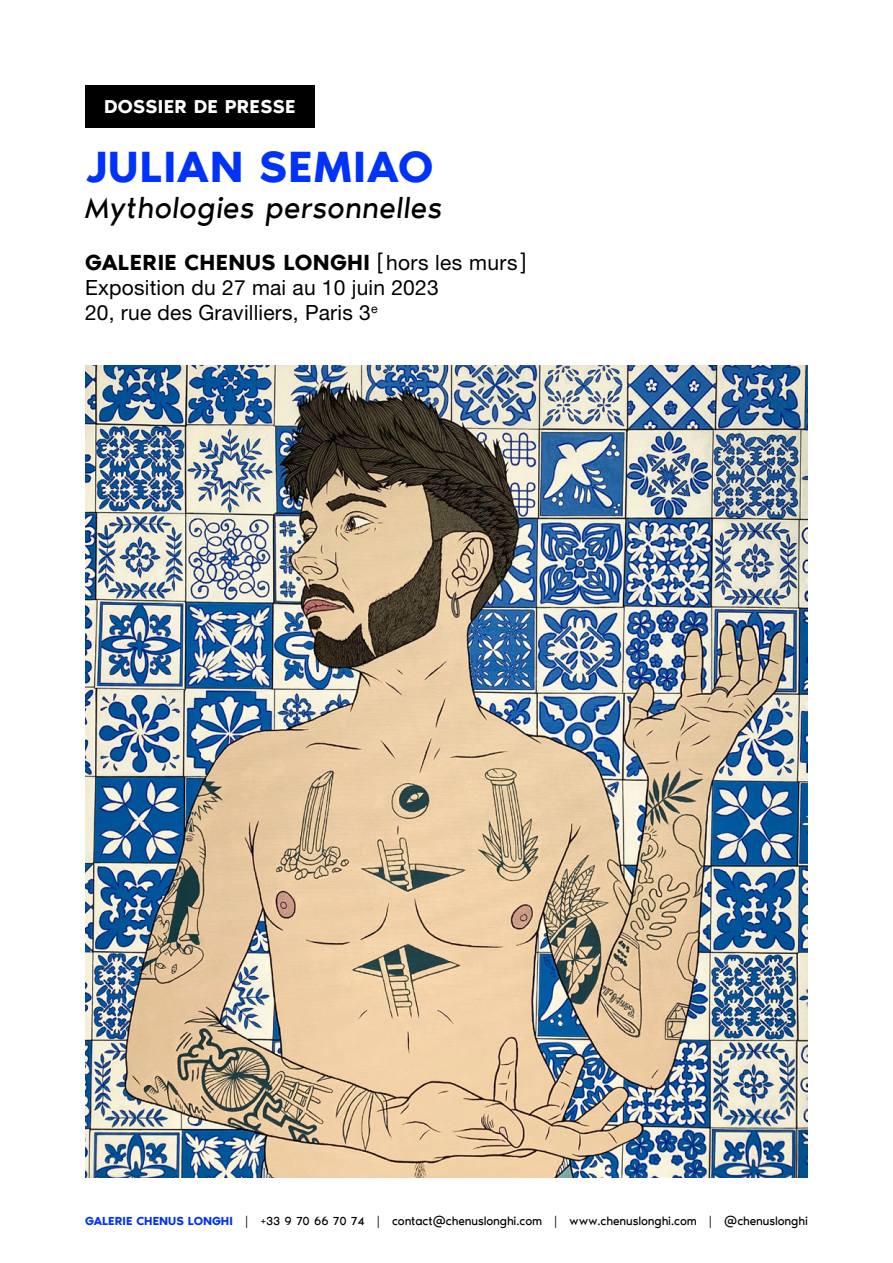
<style>
.page{position:relative;width:893px;height:1263px;background:#fff}
.page>*{position:absolute;margin:0;border:0;box-sizing:border-box;transform-origin:0 0}
.t1{font:600 45px "Noir Pro";letter-spacing:.02em;color:#0032fa}
.t2{font:italic 30px "Noir Pro";letter-spacing:.01em;color:#000}
.t3{font:600 22.5px "Noir Pro";letter-spacing:.01em;color:#000}
.t4{font:21px/25.2px "Helvetica Neue LT Std";letter-spacing:.01em;color:#000}
.t5{font:600 19.2px "Noir Pro";letter-spacing:.02em;color:#fff}
.t6{font:12px "Noir Pro";letter-spacing:-.01em;color:#000}
.s1{font-family:"Noir Pro";font-weight:600;font-size:22.5px}
.s2{font-size:22.5px}
.s3{font-weight:600;color:#0032fa}
</style>
<div class="page">
<img style="left:85px;top:366px;width:723px;height:812px">
<div style="left:85px;top:85px;width:230px;height:43px;background:#000"></div>
<h3 class="t5" style="left:104px;top:92px;width:193px">DOSSIER DE PRESSE</h3>
<h1 class="t1" style="left:85px;top:131px;width:350px">JULIAN SEMIAO</h1>
<h2 class="t2" style="left:85px;top:185px;width:359px">Mythologies personnelles</h2>
<h3 class="t3" style="left:85px;top:245px;width:147px">GALERIE CHENUS</h3>
<h3 class="t3" style="left:283px;top:245px;width:30px">LONG</h3>
<h3 class="t4" style="left:85px;top:250px;width:443px;text-indent:262px"><span class="s1">HI</span> <span class="s2">[</span> hors les murs <span class="s2">]<br></span>Exposition du 27 mai au 10 juin 2023<br>20, rue des Gravilliers, Paris 3<sup>e</sup></h3>
<p class="t6" style="left:85px;top:1211px;width:724px"><span class="s3">GALERIE CHENUS LONGHI</span> | +33 9 70 66 70 74 | contact@chenuslonghi.com | www.chenuslonghi.com | @chenuslonghi</p>
</div>
